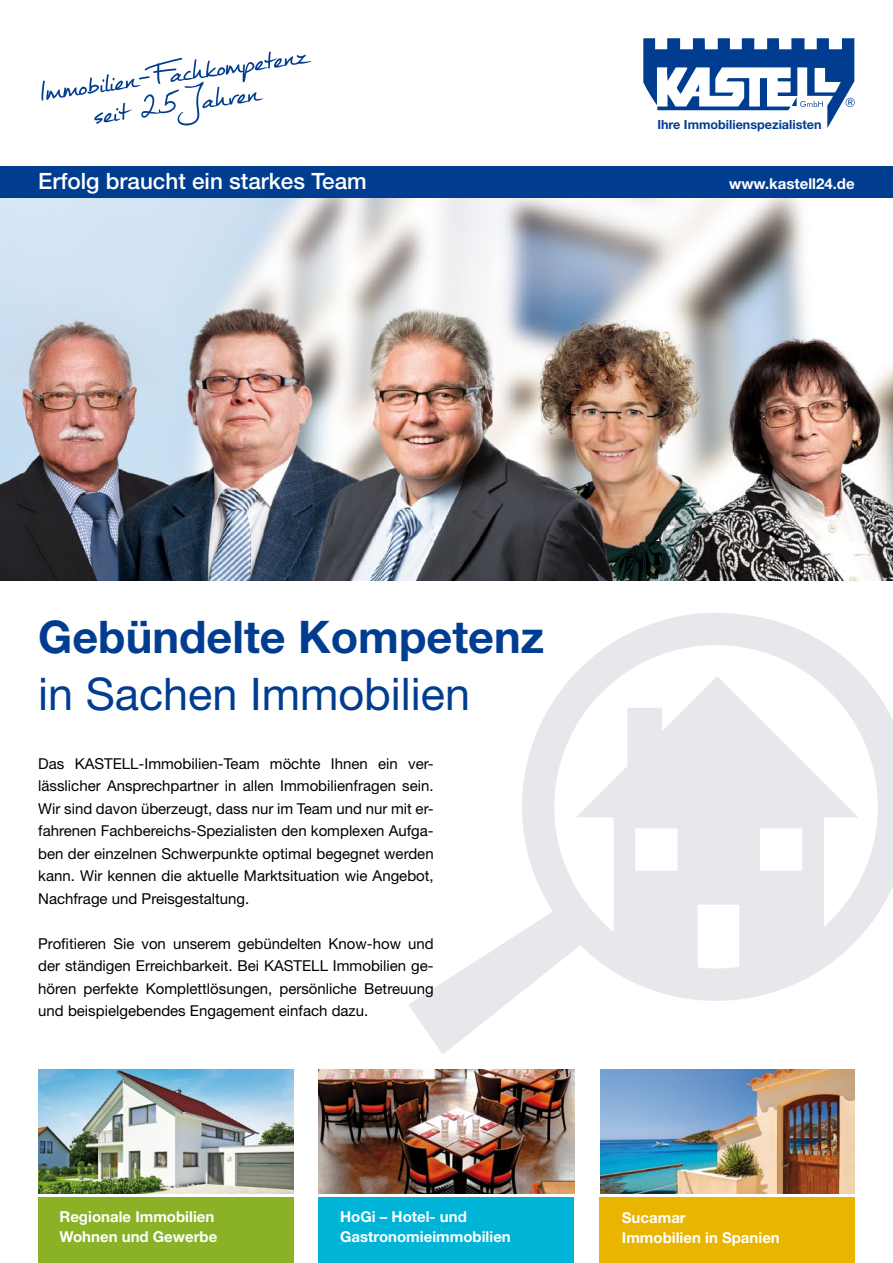
<style>
.page{position:relative;width:893px;height:1263px;background:#fff}
.page>*{position:absolute;margin:0;border:0;box-sizing:border-box;transform-origin:0 0}
.t1{font:700 45px "Helvetica Neue LT Std";color:#003d90}
.t2{font:45px "Helvetica Neue LT Std";color:#003d90}
.t3{font:500 22.5px "Helvetica Neue LT Std";color:#fff}
.t4{font:15px/22.5px "Helvetica Neue LT Std";color:#000;text-align:justify}
.t5{font:700 15px/19.5px "Helvetica Neue LT Std";color:#fff}
.t6{font:700 12.6px "Helvetica Neue LT Std";color:#003d90}
</style>
<div class="page">
<img style="left:0;top:198px;width:893px;height:382px">
<div style="left:0;top:166px;width:893px;height:32px;background:#003d90"></div>
<svg style="left:643px;top:38px;width:212px;height:90px"></svg>
<svg style="left:41px;top:52px;width:270px;height:73px"></svg>
<svg style="left:409px;top:613px;width:484px;height:441px"></svg>
<img style="left:38px;top:1070px;width:255px;height:123px">
<div style="left:38px;top:1197px;width:255px;height:66px;background:#8bb227"></div>
<img style="left:319px;top:1070px;width:255px;height:123px">
<div style="left:319px;top:1197px;width:255px;height:66px;background:#00b4d8"></div>
<img style="left:601px;top:1070px;width:254px;height:123px">
<div style="left:600px;top:1197px;width:255px;height:66px;background:#e9b500"></div>
<h2 class="t3" style="left:38px;top:168px;width:330px">Erfolg braucht ein starkes Team</h2>
<p class="t6" style="left:657px;top:117px;width:166px">Ihre Immobilienspezialisten</p>
<p class="t5" style="left:729px;top:174px;width:127px">www.kastell24.de</p>
<h1 class="t1" style="left:38px;top:609px;width:507px">Gebündelte Kompetenz</h1>
<h1 class="t2" style="left:38px;top:667px;width:433px">in Sachen Immobilien</h1>
<p class="t4" style="left:38px;top:752px;width:397px">Das KASTELL-Immobilien-Team möchte Ihnen ein ver&shy;lässlicher Ansprechpartner in allen Immobilienfragen sein.<br>Wir sind davon überzeugt, dass nur im Team und nur mit er&shy;fahrenen Fachbereichs-Spezialisten den komplexen Aufga&shy;ben der einzelnen Schwerpunkte optimal begegnet werden kann. Wir kennen die aktuelle Marktsituation wie Angebot, Nachfrage und Preisgestaltung.</p>
<p class="t4" style="left:38px;top:932px;width:397px">Profitieren Sie von unserem gebündelten Know-how und der ständigen Erreichbarkeit. Bei KASTELL Immobilien ge&shy;hören perfekte Komplettlösungen, persönliche Betreuung und beispielgebendes Engagement einfach dazu.</p>
<p class="t5" style="left:60px;top:1207px;width:159px">Regionale Immobilien<br>Wohnen und Gewerbe</p>
<p class="t5" style="left:340px;top:1207px;width:172px">HoGi – Hotel- und<br>Gastronomieimmobilien</p>
<p class="t5" style="left:622px;top:1207px;width:159px">Sucamar<br>Immobilien in Spanien</p>
</div>
